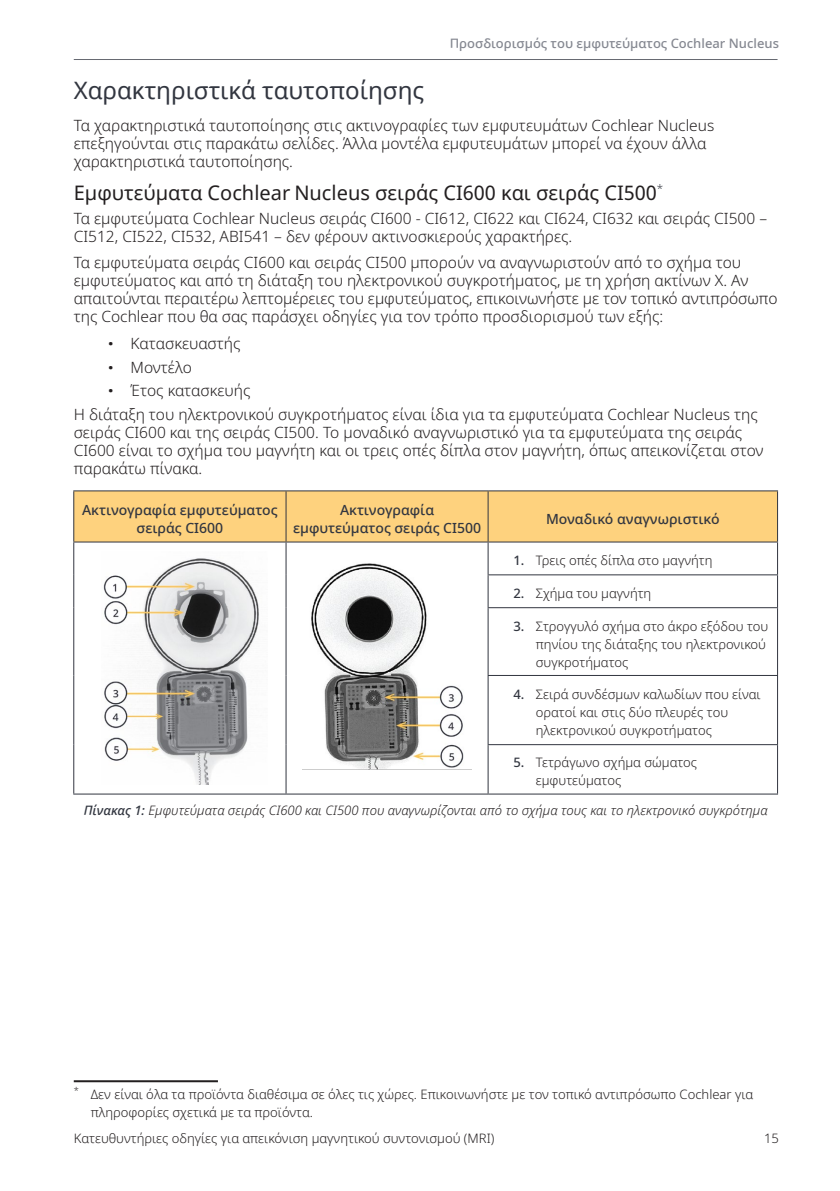
<style>
.page{position:relative;width:840px;height:1191px;background:#fff}
.page>*{position:absolute;margin:0;border:0;box-sizing:border-box;transform-origin:0 0}
.Heading_2{font:24px "Noto Sans";color:#323640}
.Heading_3{font:20px "Noto Sans";color:#231f20}
.Body{font:300 15.6px/18px "Noto Sans";color:#231f20}
.Table_Heading_Center{font:500 14px/18px "Noto Sans";color:#323640;text-align:center}
.Footnotes{font:300 13px/18px "Noto Sans";color:#231f20}
.t1{font:italic 300 13px "Noto Sans";color:#231f20}
.t2{font:500 13px "Noto Sans";color:#858891}
.s1{font-weight:600}
.s2{font-weight:500;color:#323640}
</style>
<div class="page">
<hr style="left:74px;top:59px;width:703px;height:1px;background:#323640">
<div style="left:74px;top:491px;width:702px;height:50px;background:#fed27e"></div>
<hr style="left:73px;top:490px;width:213px;height:1px;background:#323640">
<hr style="left:73px;top:491px;width:1px;height:50px;background:#323640">
<hr style="left:286px;top:490px;width:202px;height:1px;background:#323640">
<hr style="left:285px;top:491px;width:1px;height:50px;background:#323640">
<hr style="left:488px;top:490px;width:289px;height:1px;background:#323640">
<hr style="left:487px;top:491px;width:1px;height:50px;background:#323640">
<hr style="left:776px;top:491px;width:1px;height:50px;background:#323640">
<hr style="left:73px;top:541px;width:213px;height:1px;background:#323640">
<hr style="left:73px;top:542px;width:1px;height:33px;background:#323640">
<hr style="left:286px;top:541px;width:202px;height:1px;background:#323640">
<hr style="left:285px;top:542px;width:1px;height:33px;background:#323640">
<hr style="left:73px;top:575px;width:1px;height:32px;background:#323640">
<hr style="left:285px;top:575px;width:1px;height:32px;background:#323640">
<hr style="left:73px;top:607px;width:1px;height:68px;background:#323640">
<hr style="left:285px;top:607px;width:1px;height:68px;background:#323640">
<hr style="left:73px;top:675px;width:1px;height:69px;background:#323640">
<hr style="left:285px;top:675px;width:1px;height:69px;background:#323640">
<hr style="left:73px;top:744px;width:1px;height:49px;background:#323640">
<hr style="left:285px;top:744px;width:1px;height:49px;background:#323640">
<hr style="left:73px;top:793px;width:213px;height:1px;background:#323640">
<hr style="left:286px;top:793px;width:202px;height:1px;background:#323640">
<hr style="left:488px;top:541px;width:289px;height:1px;background:#323640">
<hr style="left:487px;top:542px;width:1px;height:32px;background:#323640">
<hr style="left:776px;top:542px;width:1px;height:32px;background:#323640">
<hr style="left:487px;top:574px;width:290px;height:1px;background:#323640">
<hr style="left:487px;top:575px;width:1px;height:32px;background:#323640">
<hr style="left:776px;top:575px;width:1px;height:32px;background:#323640">
<hr style="left:487px;top:607px;width:290px;height:1px;background:#323640">
<hr style="left:487px;top:608px;width:1px;height:67px;background:#323640">
<hr style="left:776px;top:608px;width:1px;height:67px;background:#323640">
<hr style="left:487px;top:675px;width:290px;height:1px;background:#323640">
<hr style="left:487px;top:676px;width:1px;height:68px;background:#323640">
<hr style="left:776px;top:676px;width:1px;height:68px;background:#323640">
<hr style="left:487px;top:744px;width:290px;height:1px;background:#323640">
<hr style="left:487px;top:745px;width:1px;height:48px;background:#323640">
<hr style="left:776px;top:745px;width:1px;height:48px;background:#323640">
<hr style="left:488px;top:793px;width:289px;height:1px;background:#323640">
<img style="left:103px;top:558px;width:156px;height:226px">
<img style="left:302px;top:563px;width:169px;height:207px">
<hr style="left:74px;top:1080px;width:144px;height:2px;background:#231f20">
<p class="t2" style="left:449px;top:34px;width:330px">Προσδιορισμός του εμφυτεύματος Cochlear Nucleus</p>
<p class="Heading_2" style="left:74px;top:74px;width:352px">Χαρακτηριστικά ταυτοποίησης</p>
<p class="Body" style="left:74px;top:116px;width:641px">Τα χαρακτηριστικά ταυτοποίησης στις ακτινογραφίες των εμφυτευμάτων Cochlear Nucleus επεξηγούνται στις παρακάτω σελίδες. Άλλα μοντέλα εμφυτευμάτων μπορεί να έχουν άλλα χαρακτηριστικά ταυτοποίησης.</p>
<p class="Heading_3" style="left:74px;top:179px;width:590px">Εμφυτεύματα Cochlear Nucleus σειράς CI600 και σειράς CI500<sup>*</sup></p>
<p class="Body" style="left:74px;top:209px;width:694px">Τα εμφυτεύματα Cochlear Nucleus σειράς CI600 - CI612, CI622 και CI624, CI632 και σειράς CI500 –<br>CI512, CI522, CI532, ABI541 – δεν φέρουν ακτινοσκιερούς χαρακτήρες.</p>
<p class="Body" style="left:74px;top:254px;width:704px">Τα εμφυτεύματα σειράς CI600 και σειράς CI500 μπορούν να αναγνωριστούν από το σχήμα του εμφυτεύματος και από τη διάταξη του ηλεκτρονικού συγκροτήματος, με τη χρήση ακτίνων Χ. Αν απαιτούνται περαιτέρω λεπτομέρειες του εμφυτεύματος, επικοινωνήστε με τον τοπικό αντιπρόσωπο της Cochlear που θα σας παράσχει οδηγίες για τον τρόπο προσδιορισμού των εξής:</p>
<p class="Body" style="left:108px;top:334px;width:134px"><span class="s1">ꞏ</span> Κατασκευαστής</p>
<p class="Body" style="left:108px;top:358px;width:85px"><span class="s1">ꞏ</span> Μοντέλο</p>
<p class="Body" style="left:108px;top:382px;width:144px"><span class="s1">ꞏ</span> Έτος κατασκευής</p>
<p class="Body" style="left:74px;top:405px;width:691px">Η διάταξη του ηλεκτρονικού συγκροτήματος είναι ίδια για τα εμφυτεύματα Cochlear Nucleus της σειράς CI600 και της σειράς CI500. Το μοναδικό αναγνωριστικό για τα εμφυτεύματα της σειράς CI600 είναι το σχήμα του μαγνήτη και οι τρεις οπές δίπλα στον μαγνήτη, όπως απεικονίζεται στον παρακάτω πίνακα.</p>
<p class="Table_Heading_Center" style="left:82px;top:501px;width:197px">Ακτινογραφία εμφυτεύματος σειράς CI600</p>
<p class="Table_Heading_Center" style="left:293px;top:501px;width:189px">Ακτινογραφία εμφυτεύματος σειράς CI500</p>
<p class="Table_Heading_Center" style="left:545px;top:510px;width:175px">Μοναδικό αναγνωριστικό</p>
<p class="Footnotes" style="left:513px;top:552px;width:200px"><span class="s2">1.</span> Τρεις οπές δίπλα στο μαγνήτη</p>
<p class="Footnotes" style="left:513px;top:585px;width:139px"><span class="s2">2.</span> Σχήμα του μαγνήτη</p>
<p class="Footnotes" style="left:535px;top:617px;width:234px;text-indent:-22px"><span class="s2">3.</span> Στρογγυλό σχήμα στο άκρο εξόδου του πηνίου της διάταξης του ηλεκτρονικού συγκροτήματος</p>
<p class="Footnotes" style="left:535px;top:685px;width:226px;text-indent:-22px"><span class="s2">4.</span> Σειρά συνδέσμων καλωδίων που είναι ορατοί και στις δύο πλευρές του ηλεκτρονικού συγκροτήματος</p>
<p class="Footnotes" style="left:535px;top:754px;width:163px;text-indent:-22px"><span class="s2">5.</span> Τετράγωνο σχήμα σώματος εμφυτεύματος</p>
<p class="t1" style="left:84px;top:801px;width:685px"><span class="s2">Πίνακας 1:</span> Εμφυτεύματα σειράς CI600 και CI500 που αναγνωρίζονται από το σχήμα τους και το ηλεκτρονικό συγκρότημα</p>
<p class="Footnotes" style="left:91px;top:1085px;width:663px;text-indent:-17px"><sup>*</sup> Δεν είναι όλα τα προϊόντα διαθέσιμα σε όλες τις χώρες. Επικοινωνήστε με τον τοπικό αντιπρόσωπο Cochlear για πληροφορίες σχετικά με τα προϊόντα.</p>
<p class="Footnotes" style="left:74px;top:1129px;width:422px">Κατευθυντήριες οδηγίες για απεικόνιση μαγνητικού συντονισμού (MRI)</p>
<p class="Footnotes" style="left:763px;top:1129px;width:16px">15</p>
</div>
